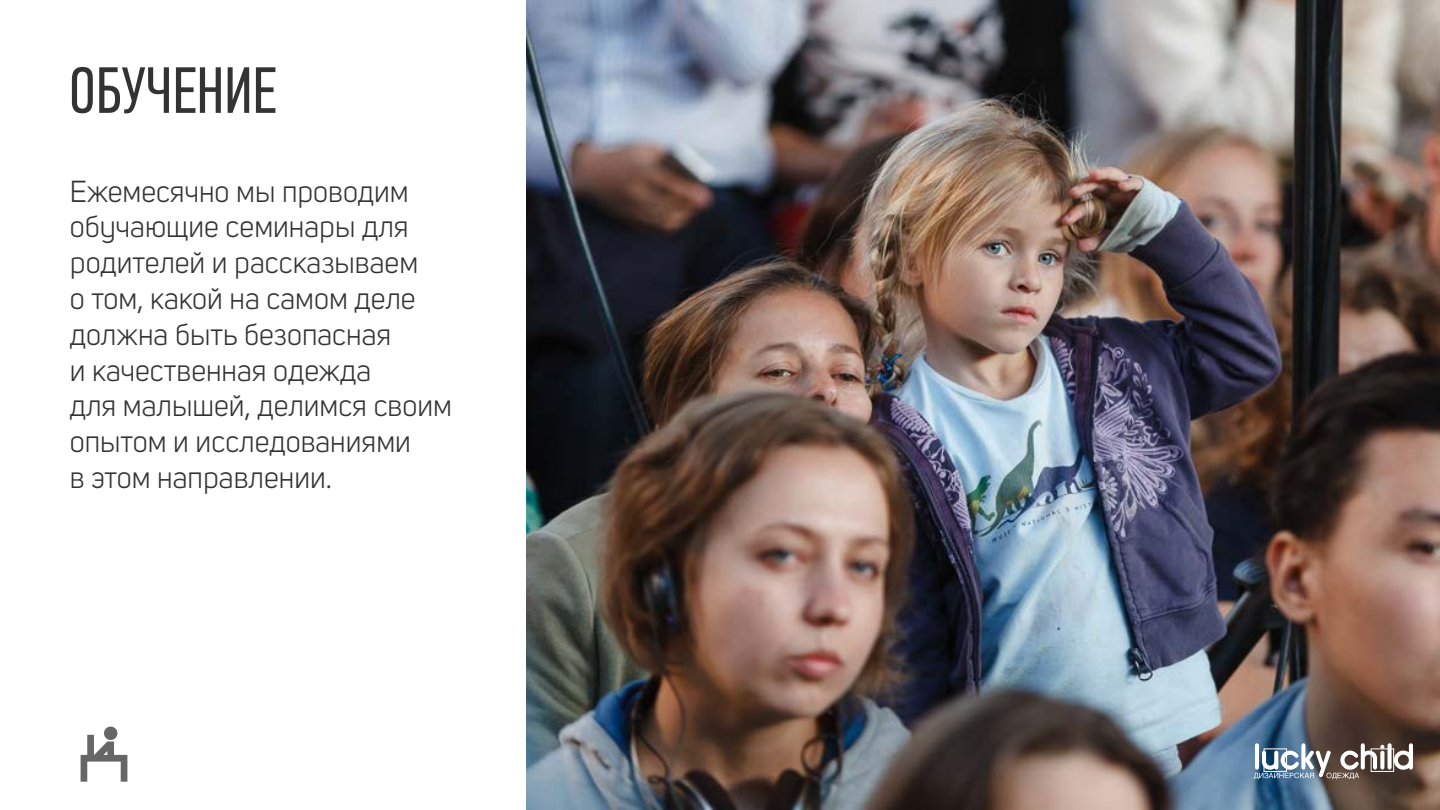
<style>
.page{position:relative;width:1440px;height:810px;background:#fff}
.page>*{position:absolute;margin:0;border:0;box-sizing:border-box;transform-origin:0 0}
.t1{font:77.18px "Urban Routines";color:#666}
.t2{font:65.47px "PF Din Text Comp Pro";color:#333}
.t3{font:30.08px/35.8px "Uni Sans";color:#333}
</style>
<div class="page">
<img style="left:526px;top:0;width:914px;height:810px">
<svg style="left:1254px;top:743px;width:159px;height:36px"></svg>
<h2 class="t2" style="left:69px;top:53px;width:209px">ОБУЧЕНИЕ</h2>
<p class="t3" style="left:70px;top:174px;width:384px">Ежемесячно мы проводим обучающие семинары для родителей и рассказываем<br>о том, какой на самом деле должна быть безопасная<br>и качественная одежда<br>для малышей, делимся своим опытом и исследованиями<br>в этом направлении.</p>
<h1 class="t1" style="left:77px;top:711px;width:55px">£</h1>
</div>
